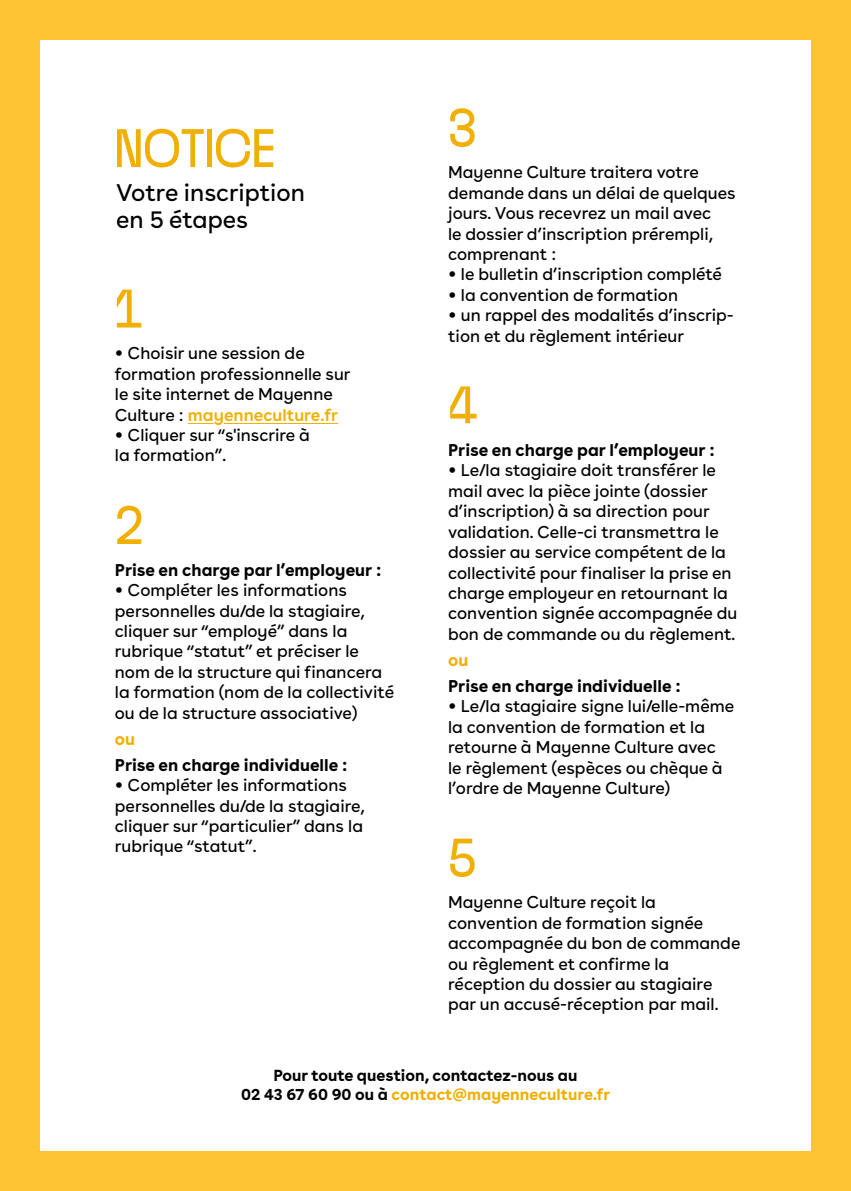
<style>
.page{position:relative;width:851px;height:1191px;background:#fff}
.page>*{position:absolute;margin:0;border:0;box-sizing:border-box;transform-origin:0 0}
.t1{font:69.4px "Heliuum";color:#f1af00}
.t2{font:24px/26.2px "Buenos Aires";color:#000}
.t3{font:17px/20.4px "Buenos Aires";color:#000}
.t4{font:700 17px "Buenos Aires";color:#000}
.t5{font:700 17px "Buenos Aires";color:#f1af00}
.t6{font:700 16px/19.2px "Buenos Aires";color:#000;text-align:center}
.s1{font-family:"Arial";font-weight:900}
.s2{font-weight:600;color:#f1af00}
.s3{color:#f1af00}
</style>
<div class="page">
<div style="left:0;top:0;width:850px;height:1191px;border:40px solid #fdc533"></div>
<svg style="left:188px;top:423px;width:26px;height:1px"></svg>
<hr style="left:224px;top:423px;width:114px;height:1px;background:#f1af00">
<h1 class="t1" style="left:115px;top:102px;width:162px">NOTICE</h1>
<h2 class="t2" style="left:116px;top:182px;width:190px">Votre inscription en 5 étapes</h2>
<h1 class="t1" style="left:115px;top:263px;width:30px">1</h1>
<p class="t3" style="left:115px;top:344px;width:237px"><span class="s1">•</span> Choisir une session de formation professionnelle sur le site internet de Mayenne<br>Culture : <span class="s2">mayenneculture.fr</span></p>
<p class="t3" style="left:115px;top:426px;width:196px"><span class="s1">•</span> Cliquer sur “s'inscrire à la formation”.</p>
<h1 class="t1" style="left:115px;top:479px;width:30px">2</h1>
<p class="t4" style="left:115px;top:562px;width:268px">Prise en charge par l’employeur :</p>
<p class="t3" style="left:115px;top:581px;width:281px"><span class="s1">•</span> Compléter les informations personnelles du/de la stagiaire, cliquer sur “employé” dans la rubrique “statut” et préciser le nom de la structure qui financera la formation (nom de la collectivité ou de la structure associative)</p>
<p class="t5" style="left:115px;top:731px;width:22px">ou</p>
<p class="t4" style="left:115px;top:757px;width:234px">Prise en charge individuelle :</p>
<p class="t3" style="left:115px;top:776px;width:251px"><span class="s1">•</span> Compléter les informations personnelles du/de la stagiaire, cliquer sur “particulier” dans la rubrique “statut”.</p>
<h1 class="t1" style="left:448px;top:82px;width:30px">3</h1>
<p class="t3" style="left:448px;top:163px;width:289px">Mayenne Culture traitera votre demande dans un délai de quelques jours. Vous recevrez un mail avec<br>le dossier d’inscription prérempli, comprenant :</p>
<p class="t3" style="left:448px;top:265px;width:275px"><span class="s1">•</span> le bulletin d’inscription complété</p>
<p class="t3" style="left:448px;top:286px;width:231px"><span class="s1">•</span> la convention de formation</p>
<p class="t3" style="left:448px;top:306px;width:287px"><span class="s1">•</span> un rappel des modalités d’inscrip&shy;tion et du règlement intérieur</p>
<h1 class="t1" style="left:448px;top:360px;width:30px">4</h1>
<p class="t4" style="left:448px;top:442px;width:268px">Prise en charge par l’employeur :</p>
<p class="t3" style="left:448px;top:461px;width:290px"><span class="s1">•</span> Le/la stagiaire doit transférer le mail avec la pièce jointe (dossier d’inscription) à sa direction pour validation. Celle-ci transmettra le dossier au service compétent de la collectivité pour finaliser la prise en charge employeur en retournant la convention signée accompagnée du bon de commande ou du règlement.</p>
<p class="t5" style="left:448px;top:652px;width:22px">ou</p>
<p class="t4" style="left:448px;top:678px;width:234px">Prise en charge individuelle :</p>
<p class="t3" style="left:448px;top:697px;width:287px"><span class="s1">•</span> Le/la stagiaire signe lui/elle-même la convention de formation et la retourne à Mayenne Culture avec<br>le règlement (espèces ou chèque à l’ordre de Mayenne Culture)</p>
<h1 class="t1" style="left:448px;top:812px;width:30px">5</h1>
<p class="t3" style="left:448px;top:893px;width:294px">Mayenne Culture reçoit la convention de formation signée accompagnée du bon de commande ou règlement et confirme la réception du dossier au stagiaire par un accusé-réception par mail.</p>
<p class="t6" style="left:241px;top:1066px;width:370px">Pour toute question, contactez-nous au<br>02 43 67 60 90 ou à <span class="s3">contact@mayenneculture.fr</span></p>
</div>
